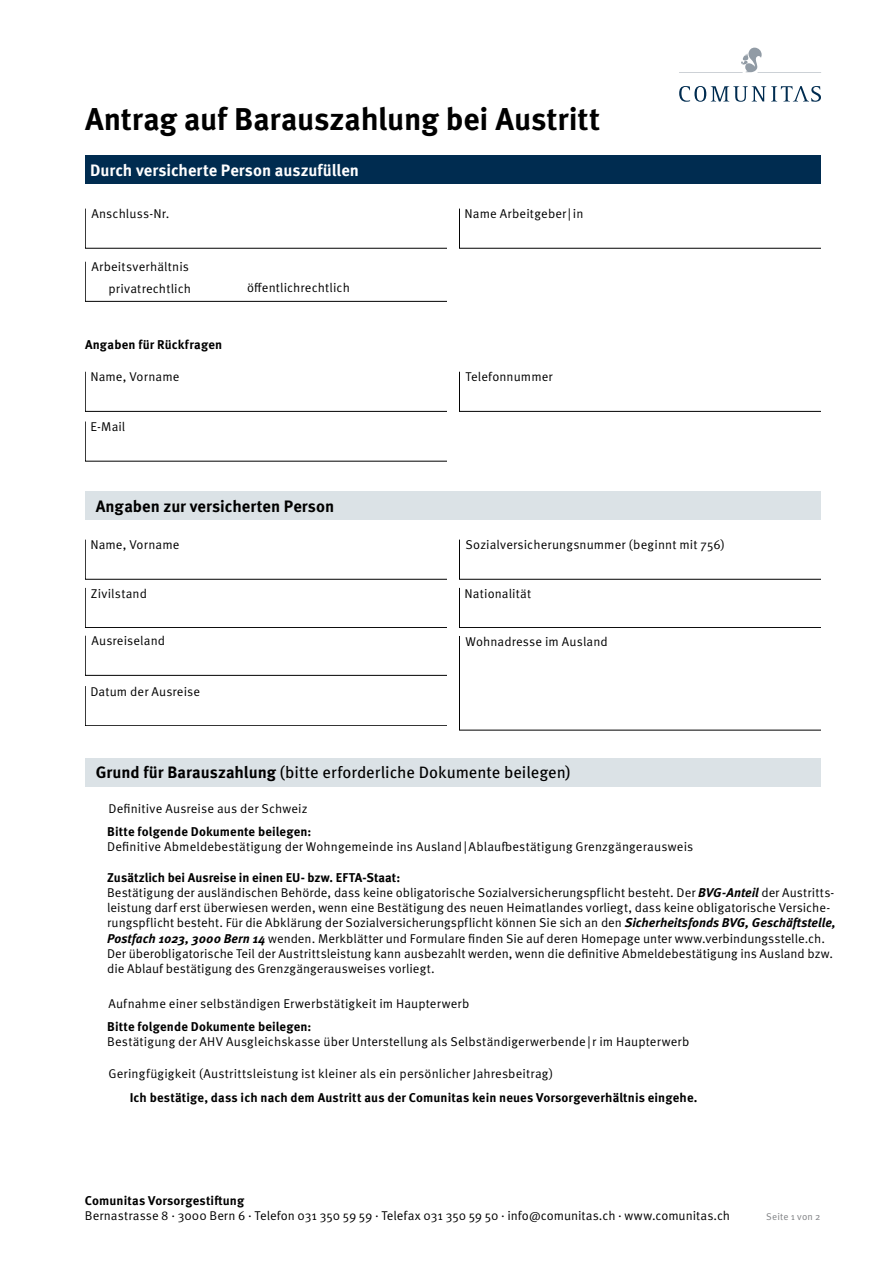
<style>
.page{position:relative;width:893px;height:1263px;background:#fff}
.page>*{position:absolute;margin:0;border:0;box-sizing:border-box;transform-origin:0 0}
.t1{font:700 31.5px "Meta OT";letter-spacing:-.005em;color:#000}
.t2{font:16.5px "Meta OT";color:#000}
.t3{font:700 16.5px "Meta OT";color:#fff}
.t4{font:700 16.5px "Meta OT";color:#000}
.t5{font:12.75px/15.3px "Meta OT Norm";letter-spacing:.005em;color:#000}
.t6{font:700 12.75px "Meta OT";letter-spacing:.005em;color:#000}
.t7{font:9.75px "Meta OT Norm";letter-spacing:.02em;color:#808285}
.s1{font-weight:700}
.s2{font-family:"Meta OT";font-weight:700}
.s3{font-family:"Meta OT";font-weight:700;font-style:italic}
</style>
<div class="page">
<svg style="left:85px;top:209px;width:361px;height:39px"></svg>
<svg style="left:459px;top:209px;width:362px;height:39px"></svg>
<svg style="left:85px;top:372px;width:361px;height:40px"></svg>
<svg style="left:459px;top:372px;width:362px;height:40px"></svg>
<svg style="left:85px;top:421px;width:361px;height:40px"></svg>
<svg style="left:85px;top:540px;width:361px;height:39px"></svg>
<svg style="left:459px;top:540px;width:362px;height:39px"></svg>
<svg style="left:85px;top:636px;width:361px;height:40px"></svg>
<svg style="left:459px;top:588px;width:362px;height:40px"></svg>
<svg style="left:85px;top:686px;width:361px;height:40px"></svg>
<svg style="left:459px;top:636px;width:362px;height:94px"></svg>
<svg style="left:85px;top:588px;width:361px;height:40px"></svg>
<svg style="left:85px;top:262px;width:361px;height:40px"></svg>
<div style="left:85px;top:758px;width:736px;height:28px;background:#dbe2e6"></div>
<div style="left:85px;top:491px;width:736px;height:29px;background:#dbe2e6"></div>
<div style="left:85px;top:156px;width:736px;height:28px;background:#002c50"></div>
<svg style="left:679px;top:86px;width:142px;height:16px"></svg>
<svg style="left:679px;top:48px;width:142px;height:25px"></svg>
<h1 class="t1" style="left:85px;top:99px;width:516px">Antrag auf Barauszahlung bei Austritt</h1>
<h2 class="t3" style="left:90px;top:160px;width:270px">Durch versicherte Person auszufüllen</h2>
<p class="t5" style="left:91px;top:206px;width:80px">Anschluss-Nr.</p>
<p class="t5" style="left:465px;top:206px;width:120px">Name Arbeitgeber|in</p>
<p class="t5" style="left:91px;top:259px;width:99px">Arbeitsverhältnis</p>
<p class="t5" style="left:108px;top:281px;width:84px">privatrechtlich</p>
<p class="t5" style="left:247px;top:280px;width:104px">öffentlichrechtlich</p>
<p class="t6" style="left:85px;top:336px;width:139px">Angaben für Rückfragen</p>
<p class="t5" style="left:90px;top:369px;width:91px">Name, Vorname</p>
<p class="t5" style="left:90px;top:419px;width:37px">E-Mail</p>
<p class="t5" style="left:466px;top:369px;width:89px">Telefonnummer</p>
<h3 class="t4" style="left:96px;top:495px;width:240px">Angaben zur versicherten Person</h3>
<p class="t5" style="left:90px;top:537px;width:91px">Name, Vorname</p>
<p class="t5" style="left:466px;top:537px;width:261px">Sozialversicherungsnummer (beginnt mit 756)</p>
<p class="t5" style="left:91px;top:586px;width:58px">Zivilstand</p>
<p class="t5" style="left:91px;top:633px;width:75px">Ausreiseland</p>
<p class="t5" style="left:90px;top:684px;width:111px">Datum der Ausreise</p>
<p class="t5" style="left:465px;top:586px;width:68px">Nationalität</p>
<p class="t5" style="left:466px;top:634px;width:144px">Wohnadresse im Ausland</p>
<h3 class="t2" style="left:96px;top:763px;width:476px"><span class="s1">Grund für Barauszahlung</span> (bitte erforderliche Dokumente beilegen)</h3>
<p class="t5" style="left:108px;top:801px;width:201px">Definitive Ausreise aus der Schweiz</p>
<p class="t5" style="left:107px;top:824px;width:588px"><span class="s2">Bitte folgende Dokumente beilegen:<br></span>Definitive Abmeldebestätigung der Wohngemeinde ins Ausland|Ablaufbestätigung Grenzgängerausweis</p>
<p class="t6" style="left:107px;top:869px;width:295px">Zusätzlich bei Ausreise in einen EU- bzw. EFTA-Staat:</p>
<p class="t5" style="left:107px;top:885px;width:730px">Bestätigung der ausländischen Behörde, dass keine obligatorische Sozialversicherungspflicht besteht. Der <span class="s3">BVG-Anteil</span> der Austritts&shy;leistung darf erst überwiesen werden, wenn eine Bestätigung des neuen Heimatlandes vorliegt, dass keine obligatorische Versiche&shy;rungspflicht besteht. Für die Abklärung der Sozialversicherungspflicht können Sie sich an den <span class="s3">Sicherheitsfonds BVG, Geschäftstelle, Postfach 1023, 3000 Bern 14</span> wenden. Merkblätter und Formulare finden Sie auf deren Homepage unter www.verbindungsstelle.ch.<br>Der überobligatorische Teil der Austrittsleistung kann ausbezahlt werden, wenn die definitive Abmeldebestätigung ins Ausland bzw. die Ablauf bestätigung des Grenzgängerausweises vorliegt.</p>
<p class="t5" style="left:108px;top:996px;width:362px">Aufnahme einer selbständigen Erwerbstätigkeit im Haupterwerb</p>
<p class="t5" style="left:107px;top:1019px;width:584px"><span class="s2">Bitte folgende Dokumente beilegen:<br></span>Bestätigung der AHV Ausgleichskasse über Unterstellung als Selbständigerwerbende|r im Haupterwerb</p>
<p class="t5" style="left:108px;top:1066px;width:446px">Geringfügigkeit (Austrittsleistung ist kleiner als ein persönlicher Jahresbeitrag)</p>
<p class="t6" style="left:130px;top:1089px;width:569px">Ich bestätige, dass ich nach dem Austritt aus der Comunitas kein neues Vorsorgeverhältnis eingehe.</p>
<p class="t6" style="left:85px;top:1193px;width:161px">Comunitas Vorsorgestiftung</p>
<p class="t5" style="left:85px;top:1208px;width:647px">Bernastrasse 8 . 3000 Bern 6 . Telefon 031 350 59 59 . Telefax 031 350 59 50 . info@comunitas.ch . www.comunitas.ch</p>
<p class="t7" style="left:766px;top:1211px;width:56px">Seite 1 von 2</p>
</div>
